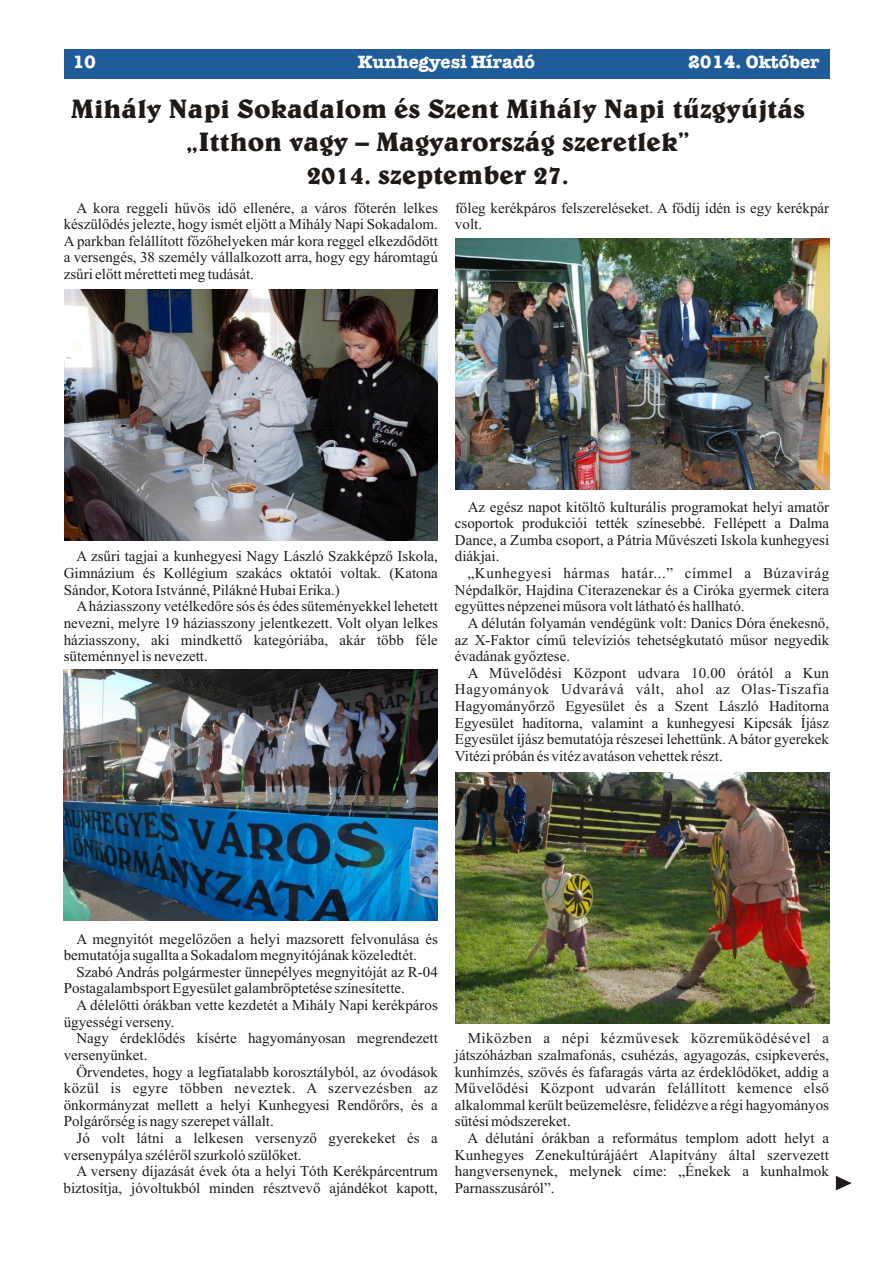
<style>
.page{position:relative;width:893px;height:1263px;background:#fff}
.page>*{position:absolute;margin:0;border:0;box-sizing:border-box;transform-origin:0 0}
.t1{font:27px/32.8px "Huni Belwe";color:#1f1a17;text-align:center}
.t2{font:700 18px "Memorandum";color:#fff}
.t3{font:15px/16.6px "Times New Roman";color:#1f1a17}
.t4{font:15px "Times New Roman";letter-spacing:.02em;color:#1f1a17}
.t5{font:15px "Times New Roman";letter-spacing:.04em;color:#1f1a17}
.t6{font:15px "Times New Roman";letter-spacing:.03em;color:#1f1a17}
</style>
<div class="page">
<div style="left:64px;top:49px;width:765px;height:30px;background:#1f5c99"></div>
<svg style="left:836px;top:1176px;width:15px;height:14px"></svg>
<img style="left:64px;top:290px;width:374px;height:251px">
<img style="left:64px;top:669px;width:374px;height:252px">
<img style="left:455px;top:238px;width:374px;height:251px">
<img style="left:455px;top:773px;width:374px;height:251px">
<p class="t2" style="left:72px;top:51px;width:25px">10</p>
<p class="t2" style="left:358px;top:51px;width:178px">Kunhegyesi Híradó</p>
<p class="t2" style="left:688px;top:51px;width:133px">2014. Október</p>
<h1 class="t1" style="left:71px;top:95px;width:736px">Mihály Napi Sokadalom és Szent Mihály Napi tûzgyújtás „Itthon vagy – Magyarország szeretlek”<br>2014. szeptember 27.</h1>
<p class="t3" style="left:64px;top:201px;width:767px;text-indent:13px">A kora reggeli hûvös idõ ellenére, a város fõterén lelkes fõleg kerékpáros felszereléseket. A fõdíj idén is egy kerékpár készülõdés jelezte, hogy ismét eljött a Mihály Napi Sokadalom. volt.<br>A parkban felállított fõzõhelyeken már kora reggel elkezdõdött<br>a versengés, 38 személy vállalkozott arra, hogy egy háromtagú<br>zsûri elõtt méretteti meg tudását.</p>
<p class="t3" style="left:468px;top:500px;width:363px">Az egész napot kitöltõ kulturális programokat helyi amatõr</p>
<p class="t3" style="left:455px;top:516px;width:376px">csoportok produkciói tették színesebbé. Fellépett a Dalma</p>
<p class="t3" style="left:455px;top:533px;width:376px">Dance, a Zumba csoport, a Pátria Mûvészeti Iskola kunhegyesi</p>
<p class="t3" style="left:77px;top:550px;width:425px">A zsûri tagjai a kunhegyesi Nagy László Szakképzõ Iskola, diákjai.</p>
<p class="t3" style="left:64px;top:566px;width:376px">Gimnázium és Kollégium szakács oktatói voltak. (Katona</p>
<p class="t5" style="left:468px;top:568px;width:363px">„Kunhegyesi hármas határ...” címmel a Búzavirág</p>
<p class="t3" style="left:64px;top:583px;width:277px">Sándor, Kotora Istvánné, Pilákné Hubai Erika.)</p>
<p class="t3" style="left:455px;top:583px;width:376px">Népdalkör, Hajdina Citerazenekar és a Ciróka gyermek citera</p>
<p class="t3" style="left:77px;top:599px;width:670px">Aháziasszony vetélkedõre sós és édes süteményekkel lehetett együttes népzenei mûsora volt látható és hallható.</p>
<p class="t3" style="left:64px;top:616px;width:376px">nevezni, melyre 19 háziasszony jelentkezett. Volt olyan lelkes</p>
<p class="t3" style="left:64px;top:616px;width:767px;text-align:justify;text-indent:404px">A délután folyamán vendégünk volt: Danics Dóra énekesnõ, háziasszony, aki mindkettõ kategóriába, akár több féle az X-Faktor címû televíziós tehetségkutató mûsor negyedik süteménnyel is nevezett.</p>
<p class="t3" style="left:455px;top:649px;width:117px">évadának gyõztese.</p>
<p class="t3" style="left:468px;top:666px;width:363px">A Mûvelõdési Központ udvara 10.00 órától a Kun</p>
<p class="t5" style="left:455px;top:684px;width:376px">Hagyományok Udvarává vált, ahol az Olas-Tiszafia</p>
<p class="t3" style="left:455px;top:699px;width:376px">Hagyományõrzõ Egyesület és a Szent László Haditorna</p>
<p class="t3" style="left:455px;top:716px;width:376px">Egyesület haditorna, valamint a kunhegyesi Kipcsák Íjász</p>
<p class="t3" style="left:455px;top:732px;width:376px">Egyesület íjász bemutatója részesei lehettünk. Abátor gyerekek</p>
<p class="t3" style="left:455px;top:749px;width:269px">Vitézi próbán és vitéz avatáson vehettek részt.</p>
<p class="t3" style="left:64px;top:932px;width:376px;text-indent:13px">A megnyitót megelõzõen a helyi mazsorett felvonulása és bemutatója sugallta a Sokadalom megnyitójának közeledtét.</p>
<p class="t3" style="left:64px;top:965px;width:376px;text-indent:13px">Szabó András polgármester ünnepélyes megnyitóját az R-04<br>Postagalambsport Egyesület galambröptetése színesítette.</p>
<p class="t3" style="left:64px;top:998px;width:376px;text-indent:13px">A délelõtti órákban vette kezdetét a Mihály Napi kerékpáros ügyességi verseny.</p>
<p class="t3" style="left:76px;top:1031px;width:363px">Nagy érdeklõdés kísérte hagyományosan megrendezett</p>
<p class="t6" style="left:468px;top:1033px;width:363px">Miközben a népi kézmûvesek közremûködésével a</p>
<p class="t3" style="left:64px;top:1048px;width:85px">versenyünket.</p>
<p class="t3" style="left:455px;top:1048px;width:376px">játszóházban szalmafonás, csuhézás, agyagozás, csipkeverés,</p>
<p class="t3" style="left:76px;top:1064px;width:754px">Örvendetes, hogy a legfiatalabb korosztályból, az óvodások kunhímzés, szövés és fafaragás várta az érdeklõdõket, addig a</p>
<p class="t4" style="left:64px;top:1083px;width:767px">közül is egyre többen neveztek. A szervezésben az Mûvelõdési Központ udvarán felállított kemence elsõ</p>
<p class="t3" style="left:64px;top:1098px;width:767px">önkormányzat mellett a helyi Kunhegyesi Rendõrõrs, és a alkalommal került beüzemelésre, felidézve a régi hagyományos</p>
<p class="t3" style="left:64px;top:1114px;width:212px">Polgárõrség is nagy szerepet vállalt.</p>
<p class="t3" style="left:455px;top:1114px;width:117px">sütési módszereket.</p>
<p class="t3" style="left:76px;top:1131px;width:363px">Jó volt látni a lelkesen versenyzõ gyerekeket és a</p>
<p class="t3" style="left:468px;top:1131px;width:363px">A délutáni órákban a református templom adott helyt a</p>
<p class="t3" style="left:64px;top:1148px;width:239px">versenypálya szélérõl szurkoló szülõket.</p>
<p class="t3" style="left:455px;top:1148px;width:376px">Kunhegyes Zenekultúrájáért Alapítvány által szervezett</p>
<p class="t3" style="left:76px;top:1164px;width:754px">A verseny díjazását évek óta a helyi Tóth Kerékpárcentrum hangversenynek, melynek címe: „Énekek a kunhalmok</p>
<p class="t3" style="left:64px;top:1181px;width:492px">biztosítja, jóvoltukból minden résztvevõ ajándékot kapott, Parnasszusáról”.</p>
</div>
